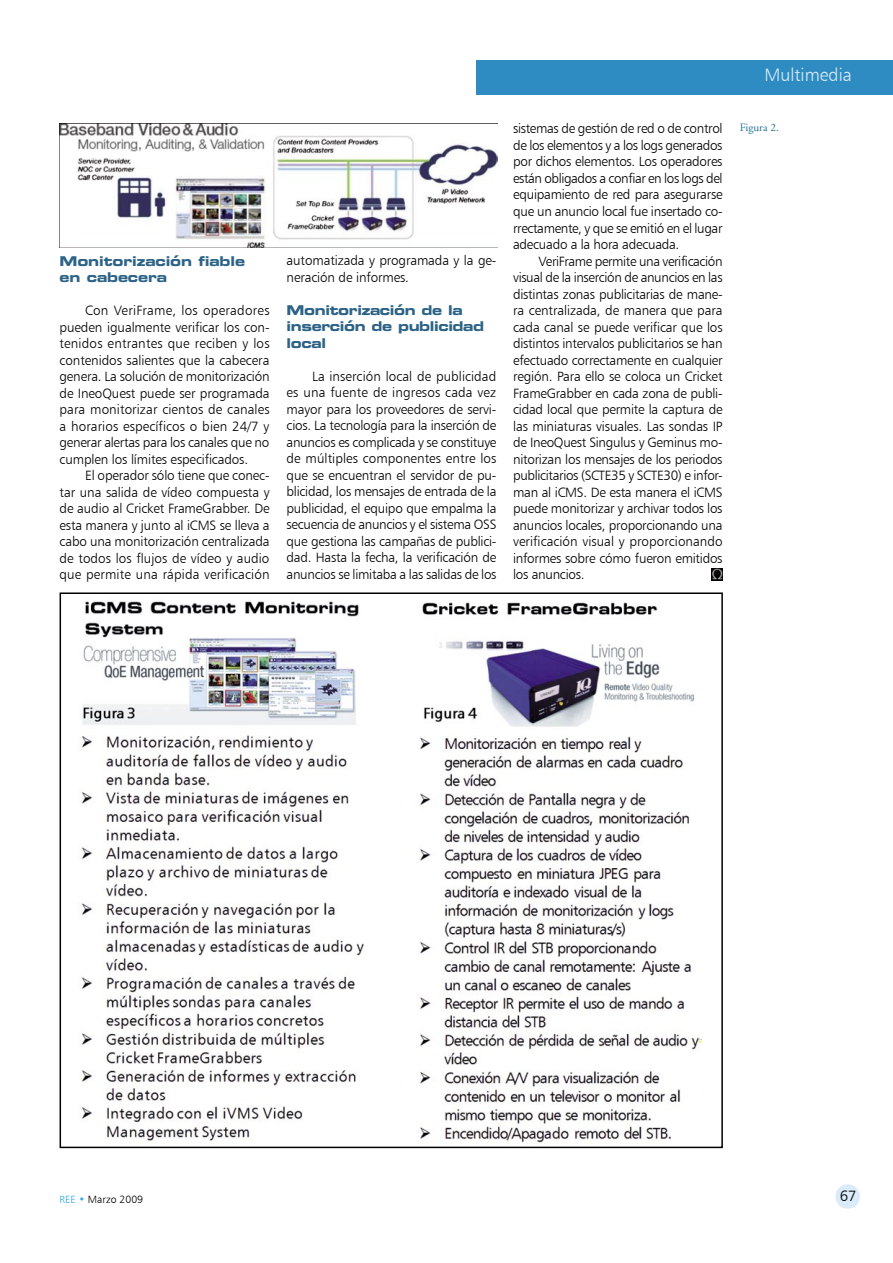
<style>
.page{position:relative;width:893px;height:1263px;background:#fff}
.page>*{position:absolute;margin:0;border:0;box-sizing:border-box;transform-origin:0 0}
.SUMARIO{font:18px "Humanist 777 BT Light B";color:#daebfa}
.t1{font:15px "Humanist 777 BT Light B";color:#000}
.TEXTO_ARTICULO{font:13.5px/16.5px "Humanist 777 BT Light B";letter-spacing:-.02em;color:#000;text-align:justify}
.TITULO_APARTADO{font:13.5px/16.5px "Eurostile Bold Extended Two";letter-spacing:-.03em;color:#2c6386}
.TITULO_APARTADO-2{font:13.5px/16.5px "Eurostile Bold Extended Two";letter-spacing:-.01em;color:#2c6386}
.FIGURAS{font:11.25px "Adobe Garamond";color:#24709b}
.t2{font:10.5px "Humanist 777 BT Light B";color:#000}
.s1{color:#36a7e9}
</style>
<div class="page">
<div style="left:476px;top:60px;width:417px;height:34px;background:#2f8cc2"></div>
<div style="left:835px;top:1184px;width:25px;height:25px;background:#daebfa;border-radius:50%"></div>
<svg style="left:712px;top:568px;width:10px;height:13px"></svg>
<img style="left:60px;top:123px;width:438px;height:124px">
<img style="left:79px;top:601px;width:623px;height:542px">
<p class="TITULO_APARTADO-2" style="left:60px;top:252px;width:187px">Monitorización fiable en cabecera</p>
<p class="TEXTO_ARTICULO" style="left:60px;top:302px;width:212px;text-indent:26px">Con VeriFrame, los operadores pueden igualmente verificar los con&shy;tenidos entrantes que reciben y los contenidos salientes que la cabecera genera. La solución de monitorización de IneoQuest puede ser programada para monitorizar cientos de canales a horarios específicos o bien 24/7 y generar alertas para los canales que no cumplen los límites especificados.</p>
<p class="TEXTO_ARTICULO" style="left:60px;top:467px;width:212px;text-indent:26px">El operador sólo tiene que conec&shy;tar una salida de vídeo compuesta y de audio al Cricket FrameGrabber. De esta manera y junto al iCMS se lleva a cabo una monitorización centralizada de todos los flujos de vídeo y audio que permite una rápida verificación</p>
<p class="TEXTO_ARTICULO" style="left:287px;top:252px;width:211px">automatizada y programada y la ge&shy;neración de informes.</p>
<p class="TITULO_APARTADO" style="left:287px;top:302px;width:199px">Monitorización de la inserción de publicidad local</p>
<p class="TEXTO_ARTICULO" style="left:287px;top:368px;width:211px;text-indent:26px">La inserción local de publicidad es una fuente de ingresos cada vez mayor para los proveedores de servi&shy;cios. La tecnología para la inserción de anuncios es complicada y se constituye de múltiples componentes entre los que se encuentran el servidor de pu&shy;blicidad, los mensajes de entrada de la publicidad, el equipo que empalma la secuencia de anuncios y el sistema OSS que gestiona las campañas de publici&shy;dad. Hasta la fecha, la verificación de anuncios se limitaba a las salidas de los</p>
<p class="TEXTO_ARTICULO" style="left:513px;top:120px;width:211px">sistemas de gestión de red o de control de los elementos y a los logs generados por dichos elementos. Los operadores están obligados a confiar en los logs del equipamiento de red para asegurarse que un anuncio local fue insertado co&shy;rrectamente, y que se emitió en el lugar adecuado a la hora adecuada.</p>
<p class="TEXTO_ARTICULO" style="left:513px;top:252px;width:211px;text-indent:26px">VeriFrame permite una verificación visual de la inserción de anuncios en las distintas zonas publicitarias de mane&shy;ra centralizada, de manera que para cada canal se puede verificar que los distintos intervalos publicitarios se han efectuado correctamente en cualquier región. Para ello se coloca un Cricket FrameGrabber en cada zona de publi&shy;cidad local que permite la captura de las miniaturas visuales. Las sondas IP de IneoQuest Singulus y Geminus mo&shy;nitorizan los mensajes de los periodos publicitarios (SCTE35 y SCTE30) e infor&shy;man al iCMS. De esta manera el iCMS puede monitorizar y archivar todos los anuncios locales, proporcionando una verificación visual y proporcionando informes sobre cómo fueron emitidos los anuncios.</p>
<p class="SUMARIO" style="left:764px;top:64px;width:89px">Multimedia</p>
<p class="FIGURAS" style="left:740px;top:122px;width:40px">Figura 2.</p>
<p class="t2" style="left:60px;top:1193px;width:85px"><span class="s1">REE •</span> Marzo 2009</p>
<p class="t1" style="left:840px;top:1186px;width:18px">67</p>
</div>
